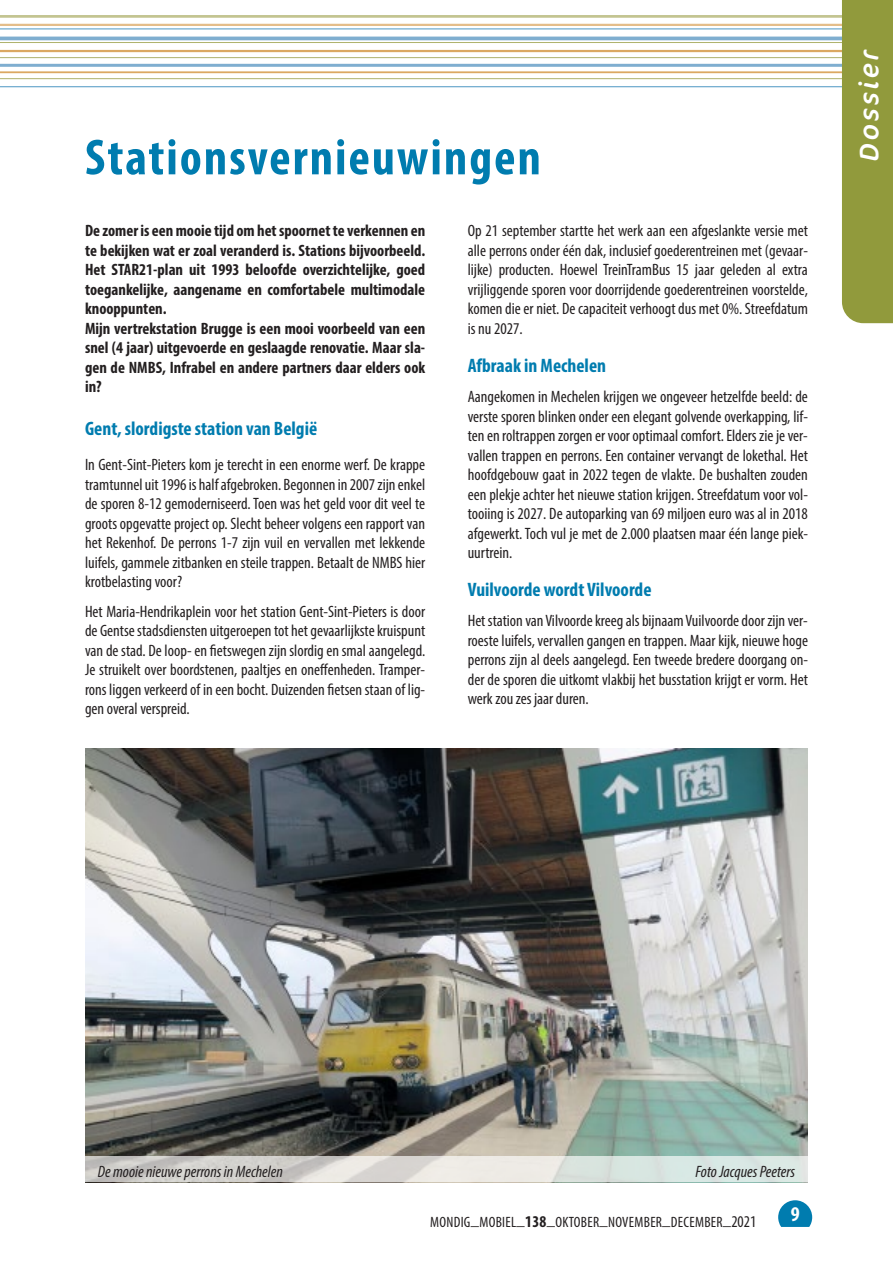
<style>
.page{position:relative;width:893px;height:1263px;background:#fff}
.page>*{position:absolute;margin:0;border:0;box-sizing:border-box;transform-origin:0 0}
.t1{font:700 condensed 51px "Myriad Pro";letter-spacing:.04em;color:#007caf}
.t2{font:italic 27px "Cocon OT";letter-spacing:.1em;color:#fff}
.t3{font:700 condensed 21px "Myriad Pro";color:#fff}
.t4{font:700 condensed 19.5px "Myriad Pro";color:#007caf}
.t5{font:condensed 16.5px/19.5px "Myriad Pro";color:#231f20;text-align:justify}
.t6{font:700 condensed 16.5px/19.5px "Myriad Pro";color:#231f20}
.t7{font:italic condensed 16.5px "Myriad Pro";color:#231f20}
.t8{font:condensed 15px "Myriad Pro";letter-spacing:.02em;color:#231f20}
.s1{font-style:inherit}
.s2{font-size:16.5px}
.s3{font-weight:700;font-size:16.5px}
</style>
<div class="page">
<svg style="left:778px;top:1200px;width:34px;height:27px"></svg>
<hr style="left:0;top:15px;width:893px;height:3px;background:#c3c490">
<hr style="left:0;top:24px;width:893px;height:2px;background:#e4bd89">
<hr style="left:0;top:29px;width:893px;height:1px;background:#4c97c2">
<hr style="left:0;top:86px;width:893px;height:1px;background:#4c97c2">
<hr style="left:0;top:57px;width:893px;height:1px;background:#aeb26c">
<hr style="left:0;top:42px;width:893px;height:1px;background:#aeb26c">
<hr style="left:0;top:78px;width:893px;height:1px;background:#aeb26c">
<hr style="left:0;top:50px;width:893px;height:2px;background:#dba862">
<hr style="left:0;top:71px;width:893px;height:2px;background:#dba862">
<hr style="left:0;top:37px;width:893px;height:3px;background:#7faed0">
<hr style="left:0;top:64px;width:893px;height:3px;background:#7faed0">
<img style="left:85px;top:748px;width:723px;height:409px">
<svg style="left:85px;top:1157px;width:723px;height:25px;background:#d9dcd8"></svg>
<div style="left:842px;top:0;width:51px;height:323px;background:#919a3c"></div>
<h1 class="t1" style="left:85px;top:125px;width:457px">Stationsvernieuwingen</h1>
<p class="t6" style="left:85px;top:221px;width:342px">De zomer is een mooie tijd om het spoornet te verkennen en te bekijken wat er zoal veranderd is. Stations bijvoorbeeld.<br>Het STAR21-plan uit 1993 beloofde overzichtelijke, goed toegankelijke, aangename en comfortabele multimodale knooppunten.<br>Mijn vertrekstation Brugge is een mooi voorbeeld van een snel (4 jaar) uitgevoerde en geslaagde renovatie. Maar sla&shy;gen de NMBS, Infrabel en andere partners daar elders ook in?</p>
<p class="t4" style="left:85px;top:416px;width:234px">Gent, slordigste station van België</p>
<p class="t5" style="left:85px;top:455px;width:342px">In Gent-Sint-Pieters kom je terecht in een enorme werf. De krappe tramtunnel uit 1996 is half afgebroken. Begonnen in 2007 zijn enkel de sporen 8-12 gemoderniseerd. Toen was het geld voor dit veel te groots opgevatte project op. Slecht beheer volgens een rapport van het Rekenhof. De perrons 1-7 zijn vuil en vervallen met lekkende luifels, gammele zitbanken en steile trappen. Betaalt de NMBS hier krotbelasting voor?</p>
<p class="t5" style="left:85px;top:601px;width:342px">Het Maria-Hendrikaplein voor het station Gent-Sint-Pieters is door de Gentse stadsdiensten uitgeroepen tot het gevaarlijkste kruispunt van de stad. De loop- en fietswegen zijn slordig en smal aangelegd.<br>Je struikelt over boordstenen, paaltjes en oneffenheden. Tramper&shy;rons liggen verkeerd of in een bocht. Duizenden fietsen staan of lig&shy;gen overal verspreid.</p>
<p class="t5" style="left:468px;top:221px;width:342px">Op 21 september startte het werk aan een afgeslankte versie met alle perrons onder één dak, inclusief goederentreinen met (gevaar&shy;lijke) producten. Hoewel TreinTramBus 15 jaar geleden al extra vrijliggende sporen voor doorrijdende goederentreinen voorstelde, komen die er niet. De capaciteit verhoogt dus met 0%. Streefdatum is nu 2027.</p>
<p class="t4" style="left:468px;top:353px;width:140px">Afbraak in Mechelen</p>
<p class="t5" style="left:468px;top:387px;width:342px">Aangekomen in Mechelen krijgen we ongeveer hetzelfde beeld: de verste sporen blinken onder een elegant golvende overkapping, lif&shy;ten en roltrappen zorgen er voor optimaal comfort. Elders zie je ver&shy;vallen trappen en perrons. Een container vervangt de lokethal. Het hoofdgebouw gaat in 2022 tegen de vlakte. De bushalten zouden een plekje achter het nieuwe station krijgen. Streefdatum voor vol&shy;tooiing is 2027. De autoparking van 69 miljoen euro was al in 2018 afgewerkt. Toch vul je met de 2.000 plaatsen maar één lange piek&shy;uurtrein.</p>
<p class="t4" style="left:468px;top:577px;width:185px">Vuilvoorde wordt Vilvoorde</p>
<p class="t5" style="left:468px;top:611px;width:342px">Het station van Vilvoorde kreeg als bijnaam Vuilvoorde door zijn ver&shy;roeste luifels, vervallen gangen en trappen. Maar kijk, nieuwe hoge perrons zijn al deels aangelegd. Een tweede bredere doorgang on&shy;der de sporen die uitkomt vlakbij het busstation krijgt er vorm. Het werk zou zes jaar duren.</p>
<h2 class="t2" style="left:853px;top:162px;width:114px;rotate:-90deg">Dossier</h2>
<p class="t7" style="left:98px;top:1161px;width:187px">De mooie nieuwe perrons in Mechelen</p>
<p class="t7" style="left:696px;top:1161px;width:101px">Foto Jacques Peeters</p>
<p class="t8" style="left:430px;top:1213px;width:328px"><span class="s1">MONDIG</span><span class="s2">_</span><span class="s1">MOBIEL</span><span class="s2">_</span><span class="s3">138</span><span class="s2">_</span>OKTOBER<span class="s2">_</span>NOVEMBER<span class="s2">_</span>DECEMBER<span class="s2">_2021</span></p>
<p class="t3" style="left:791px;top:1201px;width:10px">9</p>
</div>
